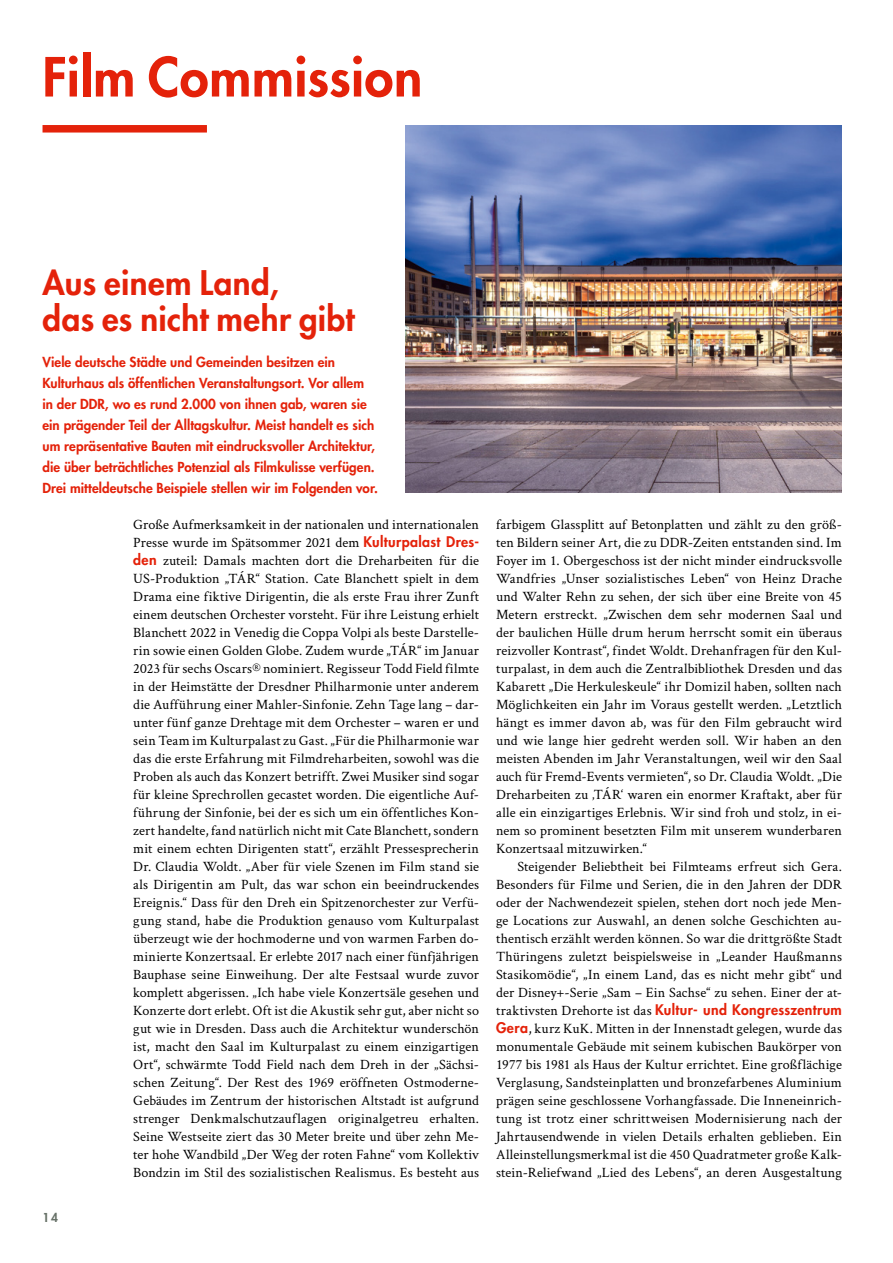
<style>
.page{position:relative;width:893px;height:1263px;background:#fff}
.page>*{position:absolute;margin:0;border:0;box-sizing:border-box;transform-origin:0 0}
._1_Rubrikenhead{font:800 52.5px "Futura Std";letter-spacing:.005em;color:#e4220a}
._3_Head_groß{font:800 33px/36px "Futura Std";letter-spacing:.01em;color:#e4220a}
.Text{font:14.25px/18px "Crimson Text";letter-spacing:.015em;color:#000;text-align:justify}
.Text_mit_Einzug{font:14.25px/18px "Crimson Text";letter-spacing:.005em;color:#000;text-align:justify}
.Teaser_NEU{font:800 13.5px/21px "Futura Std";letter-spacing:.005em;color:#e4220a}
.t1{font:800 12px "Futura Std";color:#677168}
.s1{font-family:"Futura Std";font-weight:800;color:#e4220a}
</style>
<div class="page">
<div style="left:43px;top:125px;width:164px;height:8px;background:#e4220a"></div>
<img style="left:405px;top:125px;width:437px;height:368px">
<p class="_1_Rubrikenhead" style="left:43px;top:44px;width:381px">Film Commission</p>
<p class="_3_Head_groß" style="left:43px;top:265px;width:314px">Aus einem Land,<br>das es nicht mehr gibt</p>
<p class="Teaser_NEU" style="left:43px;top:351px;width:337px">Viele deutsche Städte und Gemeinden besitzen ein Kulturhaus als öffentlichen Veranstaltungsort. Vor allem in der DDR, wo es rund 2.000 von ihnen gab, waren sie ein prägender Teil der Alltagskultur. Meist handelt es sich um repräsentative Bauten mit eindrucksvoller Architektur, die über beträchtliches Potenzial als Filmkulisse verfügen.<br>Drei mitteldeutsche Beispiele stellen wir im Folgenden vor.</p>
<p class="Text" style="left:133px;top:514px;width:347px">Große Aufmerksamkeit in der nationalen und internationalen Presse wurde im Spätsommer 2021 dem <span class="s1">Kulturpalast Dres&shy;den</span> zuteil: Damals machten dort die Dreharbeiten für die US-Produktion „TÁR“ Station. Cate Blanchett spielt in dem Drama eine fiktive Dirigentin, die als erste Frau ihrer Zunft einem deutschen Orchester vorsteht. Für ihre Leistung erhielt Blanchett 2022 in Venedig die Coppa Volpi als beste Darstelle&shy;rin sowie einen Golden Globe. Zudem wurde „TÁR“ im Januar 2023 für sechs Oscars® nominiert. Regisseur Todd Field filmte in der Heimstätte der Dresdner Philharmonie unter anderem die Aufführung einer Mahler-Sinfonie. Zehn Tage lang – dar&shy;unter fünf ganze Drehtage mit dem Orchester – waren er und sein Team im Kulturpalast zu Gast. „Für die Philharmonie war das die erste Erfahrung mit Filmdreharbeiten, sowohl was die Proben als auch das Konzert betrifft. Zwei Musiker sind sogar für kleine Sprechrollen gecastet worden. Die eigentliche Auf&shy;führung der Sinfonie, bei der es sich um ein öffentliches Kon&shy;zert handelte, fand natürlich nicht mit Cate Blanchett, sondern mit einem echten Dirigenten statt“, erzählt Pressesprecherin Dr. Claudia Woldt. „Aber für viele Szenen im Film stand sie als Dirigentin am Pult, das war schon ein beeindruckendes Ereignis.“ Dass für den Dreh ein Spitzenorchester zur Verfü&shy;gung stand, habe die Produktion genauso vom Kulturpalast überzeugt wie der hochmoderne und von warmen Farben do&shy;minierte Konzertsaal. Er erlebte 2017 nach einer fünfjährigen Bauphase seine Einweihung. Der alte Festsaal wurde zuvor komplett abgerissen. „Ich habe viele Konzertsäle gesehen und Konzerte dort erlebt. Oft ist die Akustik sehr gut, aber nicht so gut wie in Dresden. Dass auch die Architektur wunderschön ist, macht den Saal im Kulturpalast zu einem einzigartigen Ort“, schwärmte Todd Field nach dem Dreh in der „Sächsi&shy;schen Zeitung“. Der Rest des 1969 eröffneten Ostmoderne-Gebäudes im Zentrum der historischen Altstadt ist aufgrund strenger Denkmalschutzauflagen originalgetreu erhalten.<br>Seine Westseite ziert das 30 Meter breite und über zehn Me&shy;ter hohe Wandbild „Der Weg der roten Fahne“ vom Kollektiv Bondzin im Stil des sozialistischen Realismus. Es besteht aus</p>
<p class="Text" style="left:496px;top:514px;width:347px">farbigem Glassplitt auf Betonplatten und zählt zu den größ&shy;ten Bildern seiner Art, die zu DDR-Zeiten entstanden sind. Im Foyer im 1. Obergeschoss ist der nicht minder eindrucksvolle Wandfries „Unser sozialistisches Leben“ von Heinz Drache und Walter Rehn zu sehen, der sich über eine Breite von 45<br>Metern erstreckt. „Zwischen dem sehr modernen Saal und der baulichen Hülle drum herum herrscht somit ein überaus reizvoller Kontrast“, findet Woldt. Drehanfragen für den Kul&shy;turpalast, in dem auch die Zentralbibliothek Dresden und das Kabarett „Die Herkuleskeule“ ihr Domizil haben, sollten nach Möglichkeiten ein Jahr im Voraus gestellt werden. „Letztlich hängt es immer davon ab, was für den Film gebraucht wird und wie lange hier gedreht werden soll. Wir haben an den meisten Abenden im Jahr Veranstaltungen, weil wir den Saal auch für Fremd-Events vermieten“, so Dr. Claudia Woldt. „Die Dreharbeiten zu ‚TÁR‘ waren ein enormer Kraftakt, aber für alle ein einzigartiges Erlebnis. Wir sind froh und stolz, in ei&shy;nem so prominent besetzten Film mit unserem wunderbaren Konzertsaal mitzuwirken.“</p>
<p class="Text_mit_Einzug" style="left:496px;top:856px;width:347px;text-indent:21px">Steigender Beliebtheit bei Filmteams erfreut sich Gera.<br>Besonders für Filme und Serien, die in den Jahren der DDR oder der Nachwendezeit spielen, stehen dort noch jede Men&shy;ge Locations zur Auswahl, an denen solche Geschichten au&shy;thentisch erzählt werden können. So war die drittgrößte Stadt Thüringens zuletzt beispielsweise in „Leander Haußmanns Stasikomödie“, „In einem Land, das es nicht mehr gibt“ und der Disney+-Serie „Sam – Ein Sachse“ zu sehen. Einer der at&shy;traktivsten Drehorte ist das <span class="s1">Kultur- und Kongresszentrum Gera</span>, kurz KuK. Mitten in der Innenstadt gelegen, wurde das monumentale Gebäude mit seinem kubischen Baukörper von 1977 bis 1981 als Haus der Kultur errichtet. Eine großflächige Verglasung, Sandsteinplatten und bronzefarbenes Aluminium prägen seine geschlossene Vorhangfassade. Die Inneneinrich&shy;tung ist trotz einer schrittweisen Modernisierung nach der Jahrtausendwende in vielen Details erhalten geblieben. Ein Alleinstellungsmerkmal ist die 450 Quadratmeter große Kalk&shy;stein-Reliefwand „Lied des Lebens“, an deren Ausgestaltung</p>
<p class="t1" style="left:43px;top:1210px;width:17px">14</p>
</div>
